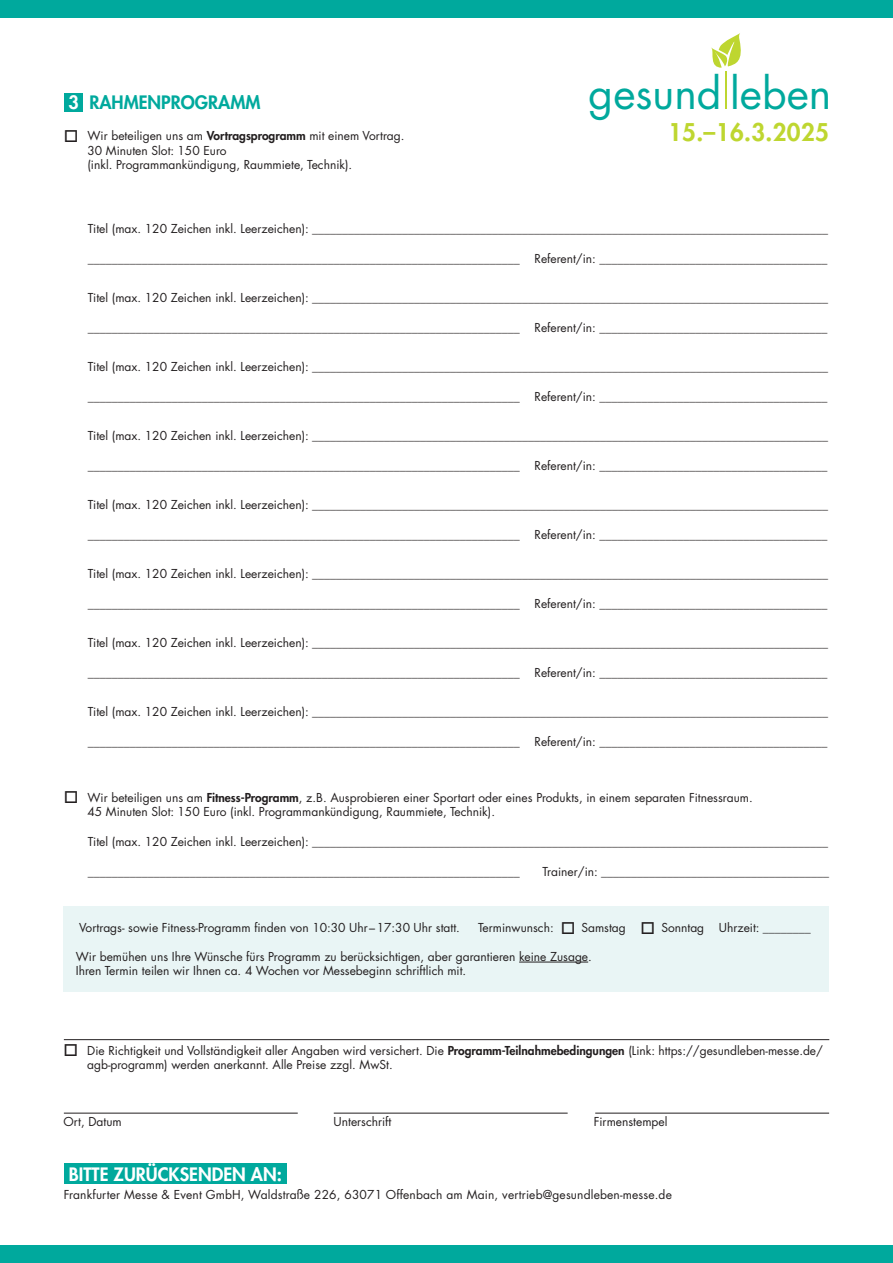
<style>
.page{position:relative;width:893px;height:1263px;background:#fff}
.page>*{position:absolute;margin:0;border:0;box-sizing:border-box;transform-origin:0 0}
.t1{font:42.6px "Futurafor FNP";color:#00a99d}
.t2{font:800 23.85px "Futurafor FNP";letter-spacing:.015em;color:#bed630}
.t3{font:800 18px "Futurafor FNP";color:#fff}
.t4{font:800 18px "Futurafor FNP";color:#00a99d}
.t5{font:12px/14.4px "Futurafor FNP";color:#231f20}
.s1{color:#fff}
.s2{font-weight:800}
</style>
<div class="page">
<div style="left:0;top:0;width:893px;height:17px;background:#00a99d"></div>
<div style="left:0;top:1246px;width:893px;height:17px;background:#00a99d"></div>
<svg style="left:711px;top:33px;width:30px;height:35px"></svg>
<hr style="left:725px;top:71px;width:1px;height:38px;background:#bed630">
<div style="left:65px;top:93px;width:18px;height:19px;background:#00a99d"></div>
<hr style="left:64px;top:1039px;width:765px;height:1px;background:#231f20">
<hr style="left:64px;top:1113px;width:234px;height:1px;background:#231f20">
<hr style="left:334px;top:1113px;width:234px;height:1px;background:#231f20">
<hr style="left:595px;top:1113px;width:234px;height:1px;background:#231f20">
<div style="left:64px;top:1163px;width:222px;height:21px;background:#00a99d"></div>
<div style="left:63px;top:906px;width:765px;height:85px;background:#e9f5f5"></div>
<hr style="left:519px;top:962px;width:69px;height:1px;background:#231f20">
<h1 class="t1" style="left:589px;top:65px;width:244px">gesund leben</h1>
<h3 class="t4" style="left:69px;top:89px;width:193px"><span class="s1">3</span> RAHMENPROGRAMM</h3>
<p class="t5" style="left:64px;top:129px;width:342px">□ Wir beteiligen uns am <span class="s2">Vortragsprogramm</span> mit einem Vortrag.</p>
<h2 class="t2" style="left:668px;top:114px;width:162px">15.–16.3.2025</h2>
<p class="t5" style="left:87px;top:143px;width:266px">30 Minuten Slot: 150 Euro<br>(inkl. Programmankündigung, Raummiete, Technik).</p>
<p class="t5" style="left:88px;top:222px;width:742px">Titel (max. 120 Zeichen inkl. Leerzeichen): ______________________________________________________________________________________</p>
<p class="t5" style="left:88px;top:252px;width:741px">________________________________________________________________________ Referent/in: ______________________________________</p>
<p class="t5" style="left:88px;top:291px;width:742px">Titel (max. 120 Zeichen inkl. Leerzeichen): ______________________________________________________________________________________</p>
<p class="t5" style="left:88px;top:321px;width:741px">________________________________________________________________________ Referent/in: ______________________________________</p>
<p class="t5" style="left:88px;top:360px;width:742px">Titel (max. 120 Zeichen inkl. Leerzeichen): ______________________________________________________________________________________</p>
<p class="t5" style="left:88px;top:390px;width:741px">________________________________________________________________________ Referent/in: ______________________________________</p>
<p class="t5" style="left:88px;top:429px;width:742px">Titel (max. 120 Zeichen inkl. Leerzeichen): ______________________________________________________________________________________</p>
<p class="t5" style="left:88px;top:459px;width:741px">________________________________________________________________________ Referent/in: ______________________________________</p>
<p class="t5" style="left:88px;top:498px;width:742px">Titel (max. 120 Zeichen inkl. Leerzeichen): ______________________________________________________________________________________</p>
<p class="t5" style="left:88px;top:528px;width:741px">________________________________________________________________________ Referent/in: ______________________________________</p>
<p class="t5" style="left:88px;top:567px;width:742px">Titel (max. 120 Zeichen inkl. Leerzeichen): ______________________________________________________________________________________</p>
<p class="t5" style="left:88px;top:597px;width:741px">________________________________________________________________________ Referent/in: ______________________________________</p>
<p class="t5" style="left:88px;top:636px;width:742px">Titel (max. 120 Zeichen inkl. Leerzeichen): ______________________________________________________________________________________</p>
<p class="t5" style="left:88px;top:666px;width:741px">________________________________________________________________________ Referent/in: ______________________________________</p>
<p class="t5" style="left:88px;top:705px;width:742px">Titel (max. 120 Zeichen inkl. Leerzeichen): ______________________________________________________________________________________</p>
<p class="t5" style="left:88px;top:735px;width:741px">________________________________________________________________________ Referent/in: ______________________________________</p>
<p class="t5" style="left:87px;top:790px;width:667px;text-indent:-24px">□ Wir beteiligen uns am <span class="s2">Fitness-Programm</span>, z.B. Ausprobieren einer Sportart oder eines Produkts, in einem separaten Fitnessraum.<br>45 Minuten Slot: 150 Euro (inkl. Programmankündigung, Raummiete, Technik).</p>
<p class="t5" style="left:88px;top:834px;width:742px">Titel (max. 120 Zeichen inkl. Leerzeichen): ______________________________________________________________________________________</p>
<p class="t5" style="left:88px;top:864px;width:433px">________________________________________________________________________</p>
<p class="t5" style="left:543px;top:864px;width:288px">Trainer/in: ______________________________________</p>
<p class="t5" style="left:79px;top:920px;width:382px">Vortrags- sowie Fitness-Programm finden von 10:30 Uhr – 17:30 Uhr statt.</p>
<p class="t5" style="left:478px;top:920px;width:334px">Terminwunsch: □ Samstag □ Sonntag Uhrzeit: ________</p>
<p class="t5" style="left:76px;top:949px;width:517px">Wir bemühen uns Ihre Wünsche fürs Programm zu berücksichtigen, aber garantieren keine Zusage.<br>Ihren Termin teilen wir Ihnen ca. 4 Wochen vor Messebeginn schriftlich mit.</p>
<p class="t5" style="left:87px;top:1043px;width:737px;text-indent:-24px">□ Die Richtigkeit und Vollständigkeit aller Angaben wird versichert. Die <span class="s2">Programm-Teilnahmebedingungen</span> (Link: https://gesundleben-messe.de/ agb-programm) werden anerkannt. Alle Preise zzgl. MwSt.</p>
<p class="t5" style="left:64px;top:1114px;width:60px">Ort, Datum</p>
<p class="t5" style="left:334px;top:1114px;width:59px">Unterschrift</p>
<p class="t5" style="left:594px;top:1114px;width:75px">Firmenstempel</p>
<h3 class="t3" style="left:69px;top:1160px;width:215px">BITTE ZURÜCKSENDEN AN:</h3>
<p class="t5" style="left:64px;top:1187px;width:610px">Frankfurter Messe &amp; Event GmbH, Waldstraße 226, 63071 Offenbach am Main, vertrieb@gesundleben-messe.de</p>
</div>
